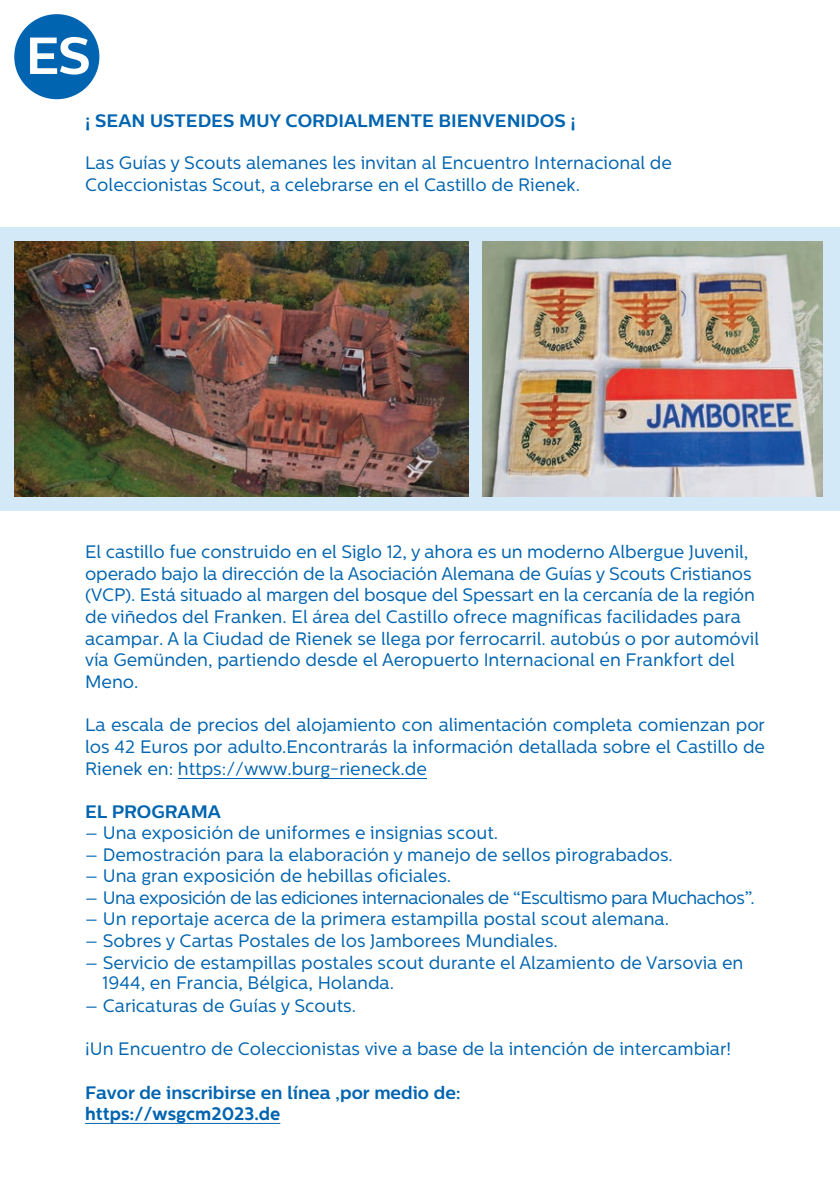
<style>
.page{position:relative;width:840px;height:1191px;background:#fff}
.page>*{position:absolute;margin:0;border:0;box-sizing:border-box;transform-origin:0 0}
.t1{font:700 52px "Centrale Sans";color:#fff}
.t2{font:18px/21.6px "Centrale Sans";color:#0164b0}
.t3{font:700 18px/21px "Centrale Sans";color:#0164b0}
.t4{font:18px "Centrale Sans";letter-spacing:-.03em;color:#0164b0}
.s1{font-style:inherit}
</style>
<div class="page">
<div style="left:0;top:227px;width:839px;height:283px;background:#d4e9f8"></div>
<img style="left:482px;top:241px;width:340px;height:255px">
<img style="left:14px;top:241px;width:454px;height:255px">
<div style="left:14px;top:14px;width:85px;height:85px;background:#0164b0;border-radius:50%"></div>
<hr style="left:85px;top:1123px;width:195px;height:1px;background:#0164b0">
<hr style="left:178px;top:778px;width:248px;height:1px;background:#0164b0">
<p class="t1" style="left:26px;top:32px;width:67px">ES</p>
<p class="t3" style="left:85px;top:110px;width:492px">¡ SEAN USTEDES MUY CORDIALMENTE BIENVENIDOS ¡</p>
<p class="t2" style="left:85px;top:152px;width:588px">Las Guías y Scouts alemanes les invitan al Encuentro Internacional de<br>Coleccionistas Scout, a celebrarse en el Castillo de Rienek.</p>
<p class="t2" style="left:85px;top:541px;width:675px">El castillo fue construido en el Siglo 12, y ahora es un moderno Albergue Juvenil, operado bajo la dirección de la Asociación Alemana de Guías y Scouts Cristianos (VCP). Está situado al margen del bosque del Spessart en la cercanía de la región de viñedos del Franken. El área del Castillo ofrece magníficas facilidades para acampar. A la Ciudad de Rienek se llega por ferrocarril. autobús o por automóvil vía Gemünden, partiendo desde el Aeropuerto Internacional en Frankfort del Meno.</p>
<p class="t2" style="left:85px;top:713px;width:681px;text-align:justify">La escala de precios del alojamiento con alimentación completa comienzan por los 42 Euros por adulto.Encontrarás la información detallada sobre el Castillo de Rienek en: https://www.burg-rieneck.de</p>
<p class="t3" style="left:85px;top:801px;width:137px">EL PROGRAMA</p>
<p class="t2" style="left:85px;top:822px;width:414px"><span class="s1">–</span> Una exposición de uniformes e insignias scout.</p>
<p class="t2" style="left:85px;top:843px;width:589px"><span class="s1">–</span> Demostración para la elaboración y manejo de sellos pirograbados.</p>
<p class="t2" style="left:85px;top:865px;width:367px"><span class="s1">–</span> Una gran exposición de hebillas oficiales.</p>
<p class="t4" style="left:85px;top:887px;width:670px"><span class="s1">–</span> Una exposición de las ediciones internacionales de “Escultismo para Muchachos”.</p>
<p class="t2" style="left:85px;top:908px;width:585px"><span class="s1">–</span> Un reportaje acerca de la primera estampilla postal scout alemana.</p>
<p class="t2" style="left:85px;top:930px;width:474px"><span class="s1">–</span> Sobres y Cartas Postales de los Jamborees Mundiales.</p>
<p class="t2" style="left:103px;top:952px;width:642px;line-height:20.2px;text-indent:-17px"><span class="s1">–</span> Servicio de estampillas postales scout durante el Alzamiento de Varsovia en<br>1944, en Francia, Bélgica, Holanda.</p>
<p class="t2" style="left:85px;top:994px;width:272px"><span class="s1">–</span> Caricaturas de Guías y Scouts.</p>
<p class="t2" style="left:85px;top:1038px;width:647px">¡Un Encuentro de Coleccionistas vive a base de la intención de intercambiar!</p>
<p class="t3" style="left:85px;top:1082px;width:377px">Favor de inscribirse en línea ,por medio de: <span class="s1">https://wsgcm2023.de</span></p>
</div>
